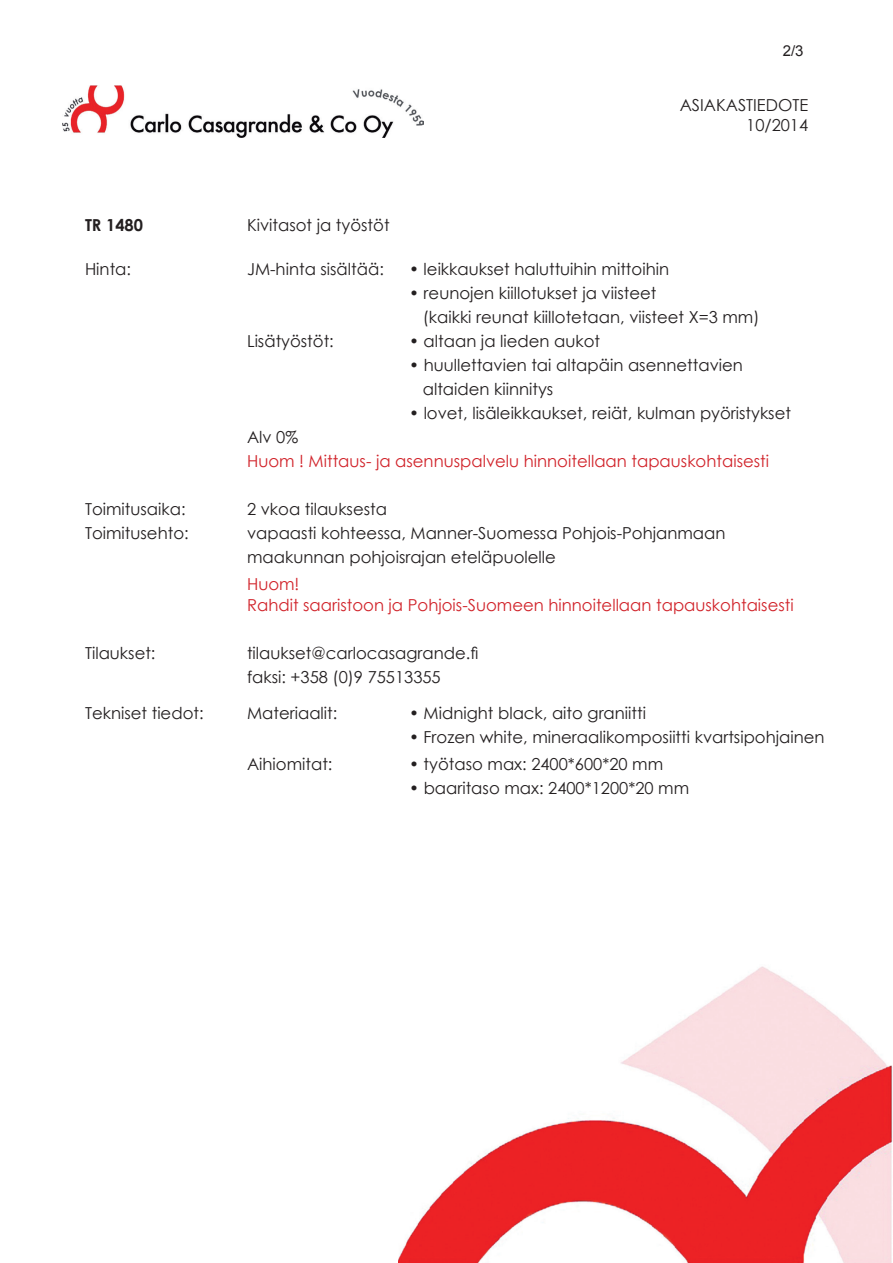
<style>
.page{position:relative;width:893px;height:1263px;background:#fff}
.page>*{position:absolute;margin:0;border:0;box-sizing:border-box;transform-origin:0 0}
.t1{font:16.5px/24px "Century Gothic";color:#231f20}
.t2{font:16.5px "Century Gothic";color:#d1232a}
.t3{font:700 16.5px "Century Gothic";color:#231f20}
.t4{font:15px "Arial";color:#231f20}
</style>
<div class="page">
<img style="left:398px;top:966px;width:495px;height:297px">
<img style="left:63px;top:85px;width:361px;height:52px">
<p class="t4" style="left:783px;top:40px;width:22px">2/3</p>
<p class="t1" style="left:680px;top:93px;width:130px">ASIAKASTIEDOTE</p>
<p class="t1" style="left:746px;top:113px;width:64px">10/2014</p>
<p class="t3" style="left:85px;top:213px;width:60px">TR 1480</p>
<p class="t1" style="left:247px;top:213px;width:144px">Kivitasot ja työstöt</p>
<p class="t1" style="left:85px;top:257px;width:48px">Hinta:</p>
<p class="t1" style="left:247px;top:257px;width:138px">JM-hinta sisältää:</p>
<p class="t1" style="left:409px;top:257px;width:262px">• leikkaukset haluttuihin mittoihin</p>
<p class="t1" style="left:409px;top:281px;width:249px">• reunojen kiillotukset ja viisteet</p>
<p class="t1" style="left:423px;top:305px;width:338px">(kaikki reunat kiillotetaan, viisteet X=3 mm)</p>
<p class="t1" style="left:247px;top:329px;width:88px">Lisätyöstöt:</p>
<p class="t1" style="left:409px;top:329px;width:193px">• altaan ja lieden aukot</p>
<p class="t1" style="left:409px;top:353px;width:335px">• huullettavien tai altapäin asennettavien</p>
<p class="t1" style="left:423px;top:377px;width:132px">altaiden kiinnitys</p>
<p class="t1" style="left:409px;top:401px;width:383px">• lovet, lisäleikkaukset, reiät, kulman pyöristykset</p>
<p class="t1" style="left:247px;top:425px;width:53px">Alv 0%</p>
<p class="t2" style="left:247px;top:450px;width:523px">Huom ! Mittaus- ja asennuspalvelu hinnoitellaan tapauskohtaisesti</p>
<p class="t1" style="left:85px;top:497px;width:102px">Toimitusaika:</p>
<p class="t1" style="left:247px;top:497px;width:141px">2 vkoa tilauksesta</p>
<p class="t1" style="left:85px;top:521px;width:105px">Toimitusehto:</p>
<p class="t1" style="left:247px;top:521px;width:480px">vapaasti kohteessa, Manner-Suomessa Pohjois-Pohjanmaan maakunnan pohjoisrajan eteläpuolelle</p>
<p class="t2" style="left:247px;top:573px;width:54px">Huom!</p>
<p class="t2" style="left:247px;top:594px;width:548px">Rahdit saaristoon ja Pohjois-Suomeen hinnoitellaan tapauskohtaisesti</p>
<p class="t1" style="left:85px;top:641px;width:72px">Tilaukset:</p>
<p class="t1" style="left:247px;top:641px;width:233px">tilaukset@carlocasagrande.fi</p>
<p class="t1" style="left:247px;top:665px;width:195px">faksi: +358 (0)9 75513355</p>
<p class="t1" style="left:85px;top:701px;width:120px">Tekniset tiedot:</p>
<p class="t1" style="left:247px;top:701px;width:92px">Materiaalit:</p>
<p class="t1" style="left:409px;top:701px;width:238px">• Midnight black, aito graniitti</p>
<p class="t1" style="left:409px;top:725px;width:417px">• Frozen white, mineraalikomposiitti kvartsipohjainen</p>
<p class="t1" style="left:247px;top:752px;width:87px">Aihiomitat:</p>
<p class="t1" style="left:409px;top:752px;width:256px">• työtaso max: 2400*600*20 mm</p>
<p class="t1" style="left:409px;top:776px;width:282px">• baaritaso max: 2400*1200*20 mm</p>
</div>
